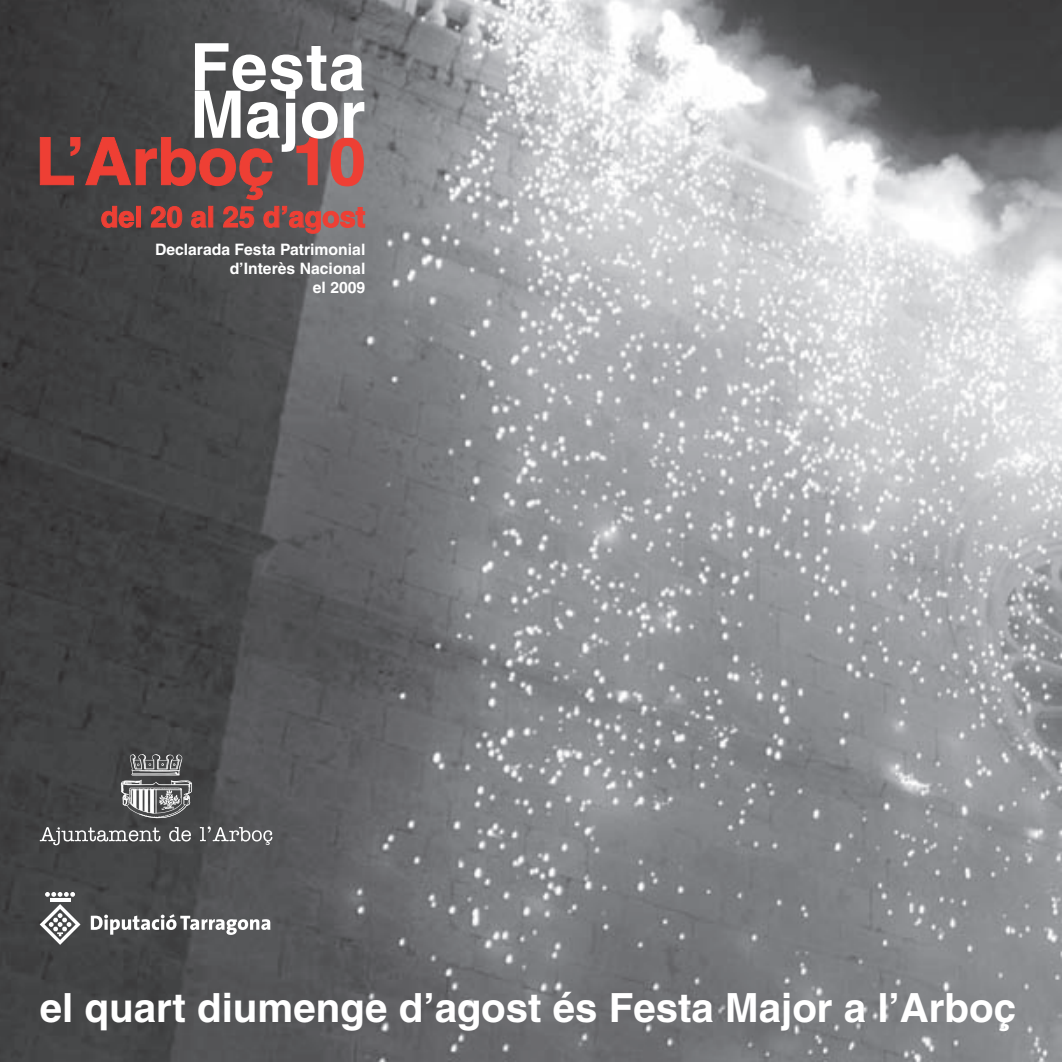
<style>
.page{position:relative;width:1062px;height:1062px;background:#fff}
.page>*{position:absolute;margin:0;border:0;box-sizing:border-box;transform-origin:0 0}
.t1{font:700 65.62px "Helvetica";letter-spacing:.005em;color:#fff}
.t2{font:700 65.62px "Helvetica";color:#ee3f34}
.t3{font:700 40.25px "Helvetica";color:#fff}
.t4{font:700 28.88px "Helvetica";color:#ee3f34}
.t5{font:700 15.75px/18.9px "Helvetica";color:#fff;text-align:right}
</style>
<div class="page">
<img style="left:0;top:0;width:1062px;height:1062px">
<svg style="left:39px;top:137px;width:326px;height:97px;background:#5c4e4e"></svg>
<svg style="left:40px;top:827px;width:120px;height:18px;background:#707172"></svg>
<svg style="left:169px;top:827px;width:22px;height:14px"></svg>
<svg style="left:200px;top:826px;width:72px;height:19px"></svg>
<svg style="left:121px;top:754px;width:71px;height:64px;background:#79797a"></svg>
<hr style="left:50px;top:898px;width:20px;height:3px;background:#fff">
<svg style="left:45px;top:892px;width:30px;height:4px"></svg>
<svg style="left:40px;top:904px;width:40px;height:41px"></svg>
<svg style="left:91px;top:914px;width:179px;height:21px"></svg>
<h1 class="t1" style="left:190px;top:27px;width:177px">Festa</h1>
<h1 class="t1" style="left:190px;top:75px;width:177px">Major</h1>
<h1 class="t2" style="left:35px;top:121px;width:331px">L’Arboç 10</h1>
<h3 class="t4" style="left:101px;top:199px;width:266px">del 20 al 25 d’agost</h3>
<p class="t5" style="left:155px;top:240px;width:212px">Declarada Festa Patrimonial d’Interès Nacional<br>el 2009</p>
<h2 class="t3" style="left:40px;top:983px;width:978px">el quart diumenge d’agost és Festa Major a l’Arboç</h2>
</div>
